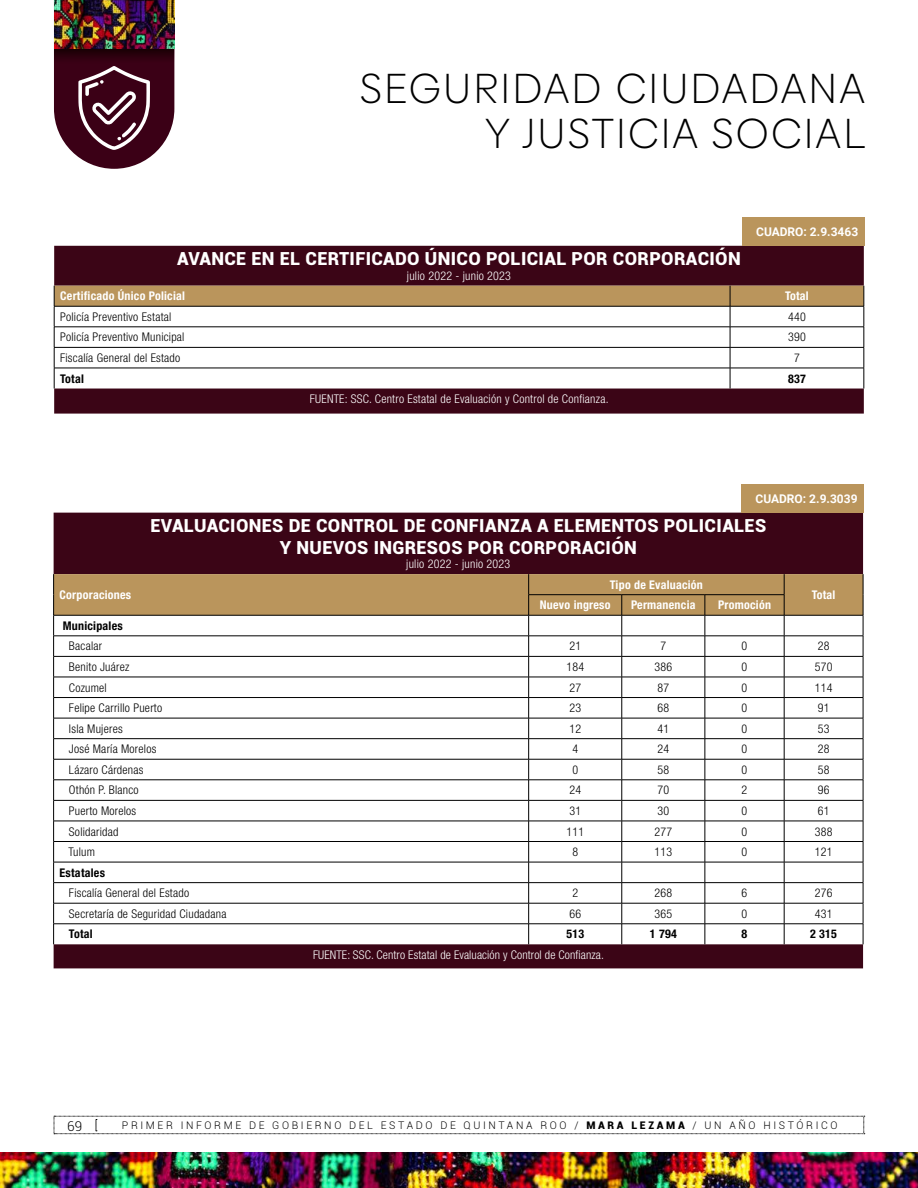
<style>
.page{position:relative;width:918px;height:1188px;background:#fff}
.page>*{position:absolute;margin:0;border:0;box-sizing:border-box;transform-origin:0 0}
.t1{font:300 42px/45px "Biennale";letter-spacing:.05em;color:#000;text-align:right}
.t2{font:900 18px/21.6px "Roboto";letter-spacing:.02em;color:#fff;text-align:center}
.t3{font:300 13.5px "Roboto";color:#000}
.t4{font:300 condensed 12px "Helvetica Neue LT Std";letter-spacing:.02em;color:#000}
.t5{font:300 condensed 12px "Helvetica Neue LT Std";letter-spacing:.02em;color:#fff}
.t6{font:700 condensed 12px "Helvetica Neue LT Std";letter-spacing:.02em;color:#fff}
.t7{font:700 condensed 12px "Helvetica Neue LT Std";letter-spacing:.02em;color:#000}
.t8{font:700 12px "Roboto";color:#fff}
.t9{font:300 10.5px "Roboto";letter-spacing:.25em;color:#000}
.s1{font-weight:900}
</style>
<div class="page">
<img style="left:54px;top:0;width:120px;height:169px">
<img style="left:0;top:1152px;width:918px;height:36px">
<svg style="left:54px;top:1116px;width:811px;height:18px"></svg>
<div style="left:54px;top:246px;width:810px;height:168px;background:#3b0516"></div>
<svg style="left:54px;top:286px;width:811px;height:103px"></svg>
<div style="left:742px;top:217px;width:122px;height:29px;background:#ba955c"></div>
<div style="left:54px;top:513px;width:809px;height:455px;background:#3b0516"></div>
<svg style="left:53px;top:574px;width:811px;height:370px"></svg>
<div style="left:741px;top:484px;width:123px;height:29px;background:#ba955c"></div>
<h1 class="t1" style="left:360px;top:66px;width:507px">SEGURIDAD CIUDADANA<br>Y JUSTICIA SOCIAL</h1>
<p class="t8" style="left:756px;top:223px;width:104px">CUADRO: 2.9.3463</p>
<h2 class="t2" style="left:177px;top:247px;width:565px">AVANCE EN EL CERTIFICADO ÚNICO POLICIAL POR CORPORACIÓN</h2>
<p class="t5" style="left:407px;top:269px;width:106px">julio 2022 - junio 2023</p>
<p class="t6" style="left:60px;top:289px;width:126px">Certificado Único Policial</p>
<p class="t6" style="left:785px;top:289px;width:25px">Total</p>
<p class="t4" style="left:60px;top:310px;width:113px">Policía Preventivo Estatal</p>
<p class="t4" style="left:788px;top:310px;width:19px">440</p>
<p class="t4" style="left:60px;top:330px;width:126px">Policía Preventivo Municipal</p>
<p class="t4" style="left:788px;top:330px;width:19px">390</p>
<p class="t4" style="left:60px;top:351px;width:122px">Fiscalía General del Estado</p>
<p class="t4" style="left:794px;top:351px;width:7px">7</p>
<p class="t7" style="left:60px;top:371px;width:25px">Total</p>
<p class="t7" style="left:788px;top:371px;width:19px">837</p>
<p class="t5" style="left:310px;top:392px;width:300px">FUENTE: SSC. Centro Estatal de Evaluación y Control de Confianza.</p>
<p class="t8" style="left:755px;top:490px;width:104px">CUADRO: 2.9.3039</p>
<p class="t6" style="left:60px;top:587px;width:73px">Corporaciones</p>
<h2 class="t2" style="left:150px;top:514px;width:617px">EVALUACIONES DE CONTROL DE CONFIANZA A ELEMENTOS POLICIALES<br>Y NUEVOS INGRESOS POR CORPORACIÓN</h2>
<p class="t5" style="left:406px;top:557px;width:106px">julio 2022 - junio 2023</p>
<p class="t6" style="left:610px;top:577px;width:95px">Tipo de Evaluación</p>
<p class="t6" style="left:540px;top:598px;width:72px">Nuevo ingreso</p>
<p class="t6" style="left:631px;top:598px;width:66px">Permanencia</p>
<p class="t6" style="left:718px;top:598px;width:54px">Promoción</p>
<p class="t6" style="left:812px;top:587px;width:25px">Total</p>
<p class="t7" style="left:63px;top:618px;width:62px">Municipales</p>
<p class="t4" style="left:69px;top:639px;width:35px">Bacalar</p>
<p class="t4" style="left:569px;top:639px;width:13px">21</p>
<p class="t4" style="left:660px;top:639px;width:7px">7</p>
<p class="t4" style="left:742px;top:639px;width:7px">0</p>
<p class="t4" style="left:818px;top:639px;width:13px">28</p>
<p class="t4" style="left:69px;top:660px;width:62px">Benito Juárez</p>
<p class="t4" style="left:566px;top:660px;width:19px">184</p>
<p class="t4" style="left:654px;top:660px;width:19px">386</p>
<p class="t4" style="left:742px;top:660px;width:7px">0</p>
<p class="t4" style="left:815px;top:660px;width:19px">570</p>
<p class="t4" style="left:69px;top:680px;width:39px">Cozumel</p>
<p class="t4" style="left:569px;top:680px;width:13px">27</p>
<p class="t4" style="left:657px;top:680px;width:13px">87</p>
<p class="t4" style="left:742px;top:680px;width:7px">0</p>
<p class="t4" style="left:815px;top:680px;width:19px">114</p>
<p class="t4" style="left:69px;top:701px;width:95px">Felipe Carrillo Puerto</p>
<p class="t4" style="left:569px;top:701px;width:13px">23</p>
<p class="t4" style="left:657px;top:701px;width:13px">68</p>
<p class="t4" style="left:742px;top:701px;width:7px">0</p>
<p class="t4" style="left:818px;top:701px;width:13px">91</p>
<p class="t4" style="left:69px;top:722px;width:55px">Isla Mujeres</p>
<p class="t4" style="left:569px;top:722px;width:13px">12</p>
<p class="t4" style="left:657px;top:722px;width:13px">41</p>
<p class="t4" style="left:742px;top:722px;width:7px">0</p>
<p class="t4" style="left:818px;top:722px;width:13px">53</p>
<p class="t4" style="left:69px;top:742px;width:89px">José María Morelos</p>
<p class="t4" style="left:572px;top:742px;width:7px">4</p>
<p class="t4" style="left:657px;top:742px;width:13px">24</p>
<p class="t4" style="left:742px;top:742px;width:7px">0</p>
<p class="t4" style="left:818px;top:742px;width:13px">28</p>
<p class="t4" style="left:69px;top:763px;width:76px">Lázaro Cárdenas</p>
<p class="t4" style="left:572px;top:763px;width:7px">0</p>
<p class="t4" style="left:657px;top:763px;width:13px">58</p>
<p class="t4" style="left:742px;top:763px;width:7px">0</p>
<p class="t4" style="left:818px;top:763px;width:13px">58</p>
<p class="t4" style="left:69px;top:783px;width:71px">Othón P. Blanco</p>
<p class="t4" style="left:569px;top:783px;width:13px">24</p>
<p class="t4" style="left:657px;top:783px;width:13px">70</p>
<p class="t4" style="left:742px;top:783px;width:7px">2</p>
<p class="t4" style="left:818px;top:783px;width:13px">96</p>
<p class="t4" style="left:69px;top:804px;width:69px">Puerto Morelos</p>
<p class="t4" style="left:569px;top:804px;width:13px">31</p>
<p class="t4" style="left:657px;top:804px;width:13px">30</p>
<p class="t4" style="left:742px;top:804px;width:7px">0</p>
<p class="t4" style="left:818px;top:804px;width:13px">61</p>
<p class="t4" style="left:69px;top:824px;width:51px">Solidaridad</p>
<p class="t4" style="left:566px;top:824px;width:19px">111</p>
<p class="t4" style="left:654px;top:824px;width:19px">277</p>
<p class="t4" style="left:742px;top:824px;width:7px">0</p>
<p class="t4" style="left:815px;top:824px;width:19px">388</p>
<p class="t4" style="left:69px;top:845px;width:28px">Tulum</p>
<p class="t4" style="left:572px;top:845px;width:7px">8</p>
<p class="t4" style="left:654px;top:845px;width:19px">113</p>
<p class="t4" style="left:742px;top:845px;width:7px">0</p>
<p class="t4" style="left:815px;top:845px;width:19px">121</p>
<p class="t7" style="left:60px;top:865px;width:47px">Estatales</p>
<p class="t4" style="left:69px;top:886px;width:122px">Fiscalía General del Estado</p>
<p class="t4" style="left:572px;top:886px;width:7px">2</p>
<p class="t4" style="left:654px;top:886px;width:19px">268</p>
<p class="t4" style="left:742px;top:886px;width:7px">6</p>
<p class="t4" style="left:815px;top:886px;width:19px">276</p>
<p class="t4" style="left:69px;top:907px;width:159px">Secretaría de Seguridad Ciudadana</p>
<p class="t4" style="left:569px;top:907px;width:13px">66</p>
<p class="t4" style="left:654px;top:907px;width:19px">365</p>
<p class="t4" style="left:742px;top:907px;width:7px">0</p>
<p class="t4" style="left:815px;top:907px;width:19px">431</p>
<p class="t7" style="left:69px;top:927px;width:25px">Total</p>
<p class="t7" style="left:566px;top:927px;width:19px">513</p>
<p class="t7" style="left:650px;top:927px;width:28px">1 794</p>
<p class="t7" style="left:742px;top:927px;width:7px">8</p>
<p class="t7" style="left:810px;top:927px;width:28px">2 315</p>
<p class="t5" style="left:313px;top:948px;width:293px">FUENTE: SSC. Centro Estatal de Evaluación y Control de Confianza.</p>
<p class="t3" style="left:67px;top:1117px;width:16px">69</p>
<p class="t9" style="left:122px;top:1118px;width:717px">PRIMER INFORME DE GOBIERNO DEL ESTADO DE QUINTANA ROO / <span class="s1">MARA LEZAMA</span> / UN AÑO HISTÓRICO</p>
</div>
